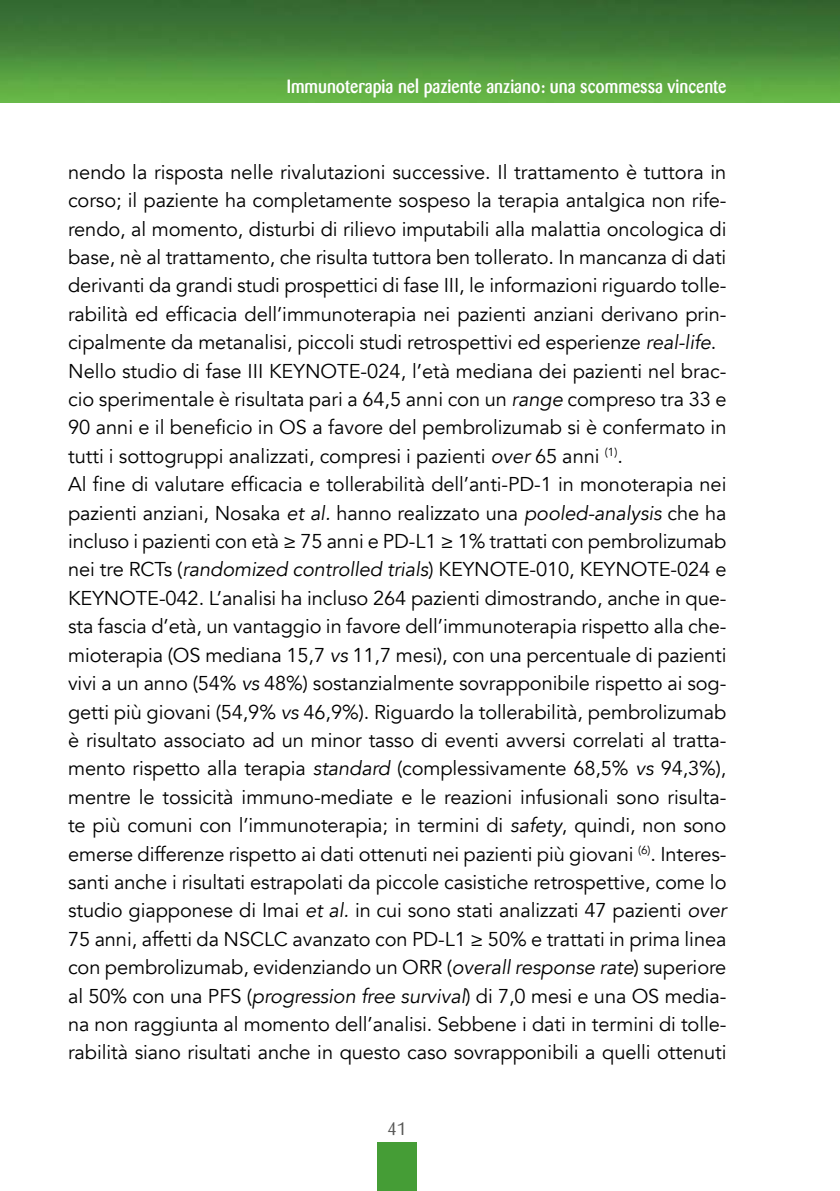
<style>
.page{position:relative;width:840px;height:1191px;background:#fff}
.page>*{position:absolute;margin:0;border:0;box-sizing:border-box;transform-origin:0 0}
.t1{font:20px/28.4px "Avenir";letter-spacing:-.005em;color:#000}
.t2{font:500 19px "Barmeno";color:#fff;scale:.9 1}
.t3{font:18px "Barmeno";color:#575756}
.s1{font-style:italic}
</style>
<div class="page">
<img style="left:0;top:0;width:839px;height:102px">
<div style="left:377px;top:1142px;width:40px;height:49px;background:#459d36"></div>
<p class="t2" style="left:286px;top:76px;width:490px">Immunoterapia nel paziente anziano: una scommessa vincente</p>
<p class="t1" style="left:68px;top:158px;width:659px">nendo la risposta nelle rivalutazioni successive. Il trattamento è tuttora in corso; il paziente ha completamente sospeso la terapia antalgica non rife&shy;rendo, al momento, disturbi di rilievo imputabili alla malattia oncologica di base, nè al trattamento, che risulta tuttora ben tollerato. In mancanza di dati derivanti da grandi studi prospettici di fase III, le informazioni riguardo tolle&shy;rabilità ed efficacia dell’immunoterapia nei pazienti anziani derivano prin&shy;cipalmente da metanalisi, piccoli studi retrospettivi ed esperienze <span class="s1">real-life</span>.<br>Nello studio di fase III KEYNOTE-024, l’età mediana dei pazienti nel brac&shy;cio sperimentale è risultata pari a 64,5 anni con un <span class="s1">range</span> compreso tra 33 e 90 anni e il beneficio in OS a favore del pembrolizumab si è confermato in tutti i sottogruppi analizzati, compresi i pazienti <span class="s1">over</span> 65 anni <sup>(1)</sup>.<br>Al fine di valutare efficacia e tollerabilità dell’anti-PD-1 in monoterapia nei pazienti anziani, Nosaka <span class="s1">et al.</span> hanno realizzato una <span class="s1">pooled-analysis</span> che ha incluso i pazienti con età ≥ 75 anni e PD-L1 ≥ 1% trattati con pembrolizumab nei tre RCTs (<span class="s1">randomized controlled trials</span>) KEYNOTE-010, KEYNOTE-024 e KEYNOTE-042. L’analisi ha incluso 264 pazienti dimostrando, anche in que&shy;sta fascia d’età, un vantaggio in favore dell’immunoterapia rispetto alla che&shy;mioterapia (OS mediana 15,7 <span class="s1">vs</span> 11,7 mesi), con una percentuale di pazienti vivi a un anno (54% <span class="s1">vs</span> 48%) sostanzialmente sovrapponibile rispetto ai sog&shy;getti più giovani (54,9% <span class="s1">vs</span> 46,9%). Riguardo la tollerabilità, pembrolizumab è risultato associato ad un minor tasso di eventi avversi correlati al tratta&shy;mento rispetto alla terapia <span class="s1">standard</span> (complessivamente 68,5% <span class="s1">vs</span> 94,3%), mentre le tossicità immuno-mediate e le reazioni infusionali sono risulta&shy;te più comuni con l’immunoterapia; in termini di <span class="s1">safety</span>, quindi, non sono emerse differenze rispetto ai dati ottenuti nei pazienti più giovani <sup>(6)</sup>. Interes&shy;santi anche i risultati estrapolati da piccole casistiche retrospettive, come lo studio giapponese di Imai <span class="s1">et al.</span> in cui sono stati analizzati 47 pazienti <span class="s1">over </span>75 anni, affetti da NSCLC avanzato con PD-L1 ≥ 50% e trattati in prima linea con pembrolizumab, evidenziando un ORR (<span class="s1">overall response rate</span>) superiore al 50% con una PFS (<span class="s1">progression free survival</span>) di 7,0 mesi e una OS media&shy;na non raggiunta al momento dell’analisi. Sebbene i dati in termini di tolle&shy;rabilità siano risultati anche in questo caso sovrapponibili a quelli ottenuti</p>
<p class="t3" style="left:387px;top:1118px;width:21px">41</p>
</div>
